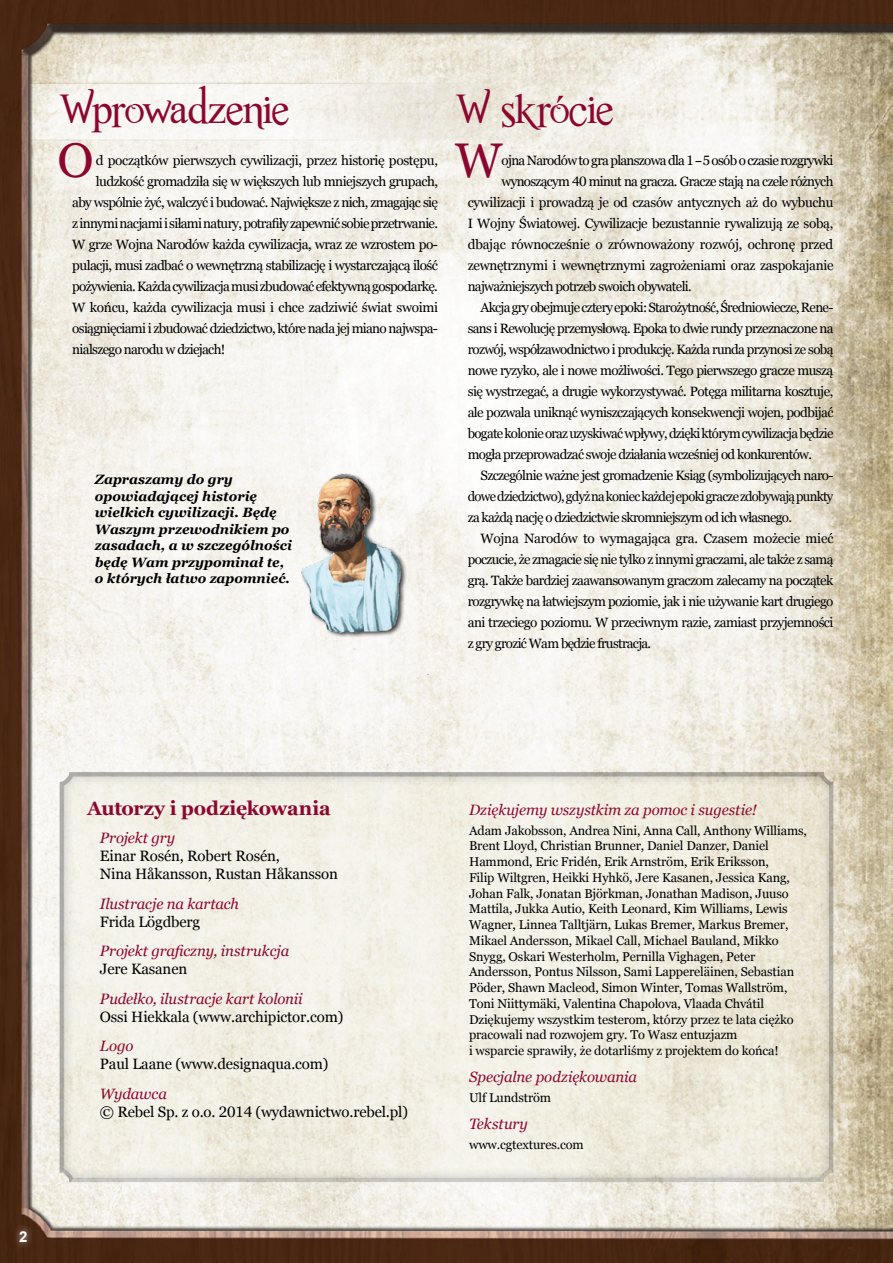
<style>
.page{position:relative;width:893px;height:1263px;background:#fff}
.page>*{position:absolute;margin:0;border:0;box-sizing:border-box;transform-origin:0 0}
.t1{font:48.75px "Georgia";color:#8c072f}
.t2{font:42px "Romance Fatal Serif Std";letter-spacing:-.02em;color:#8c072f}
.t3{font:700 19.5px "Georgia";letter-spacing:-.01em;color:#8c072f}
.t4{font:15px/18px "Georgia";letter-spacing:-.01em;color:#000}
.t5{font:italic 15px "Georgia";letter-spacing:-.01em;color:#8c072f}
.t6{font:700 15px "Arial";color:#fff}
.t7{font:13.5px "Georgia";letter-spacing:-.05em;color:#000}
.t8{font:13.5px "Georgia";letter-spacing:-.025em;color:#000}
.t9{font:italic 700 13.5px/16.5px "Georgia";color:#000}
.t10{font:13.5px "Georgia";letter-spacing:-.015em;color:#000}
.t11{font:13.5px "Georgia";letter-spacing:-.02em;color:#000}
.t12{font:12.75px/15.8px "Georgia";letter-spacing:-.01em;color:#000}
</style>
<div class="page">
<img style="left:0;top:0;width:893px;height:1263px">
<div style="left:47px;top:762px;width:799px;height:421px;background:#000;opacity:.75"></div>
<div style="left:54px;top:767px;width:785px;height:416px;background:#000;opacity:.75"></div>
<div style="left:272px;top:472px;width:163px;height:209px;background:#000;opacity:.75"></div>
<img style="left:261px;top:473px;width:187px;height:201px">
<div style="left:12px;top:1223px;width:22px;height:26px;background:#fff;opacity:.75"></div>
<h2 class="t2" style="left:60px;top:85px;width:231px">Wprowadzenie</h2>
<h1 class="t1" style="left:58px;top:130px;width:38px">O</h1>
<p class="t8" style="left:96px;top:152px;width:344px">d początków pierwszych cywilizacji, przez historię postępu,</p>
<p class="t7" style="left:96px;top:173px;width:344px">ludzkość gromadziła się w większych lub mniejszych grupach,</p>
<p class="t7" style="left:72px;top:194px;width:367px">aby wspólnie żyć, walczyć i budować. Największe z nich, zmagając się</p>
<p class="t7" style="left:72px;top:215px;width:367px">z innymi nacjami i siłami natury, potrafiły zapewnić sobie przetrwanie.</p>
<p class="t7" style="left:72px;top:236px;width:367px">W grze Wojna Narodów każda cywilizacja, wraz ze wzrostem po-</p>
<p class="t7" style="left:72px;top:257px;width:367px">pulacji, musi zadbać o wewnętrzną stabilizację i wystarczającą ilość</p>
<p class="t7" style="left:72px;top:278px;width:367px">pożywienia. Każda cywilizacja musi zbudować efektywną gospodarkę.</p>
<p class="t8" style="left:72px;top:299px;width:367px">W końcu, każda cywilizacja musi i chce zadziwić świat swoimi</p>
<p class="t7" style="left:72px;top:320px;width:367px">osiągnięciami i zbudować dziedzictwo, które nada jej miano najwspa-</p>
<p class="t7" style="left:72px;top:341px;width:155px">nialszego narodu w dziejach!</p>
<p class="t9" style="left:95px;top:471px;width:199px">Zapraszamy do gry opowiadającej historię wielkich cywilizacji. Będę<br>Waszym przewodnikiem po zasadach, a w szczególności będę Wam przypominał te, o których łatwo zapomnieć.</p>
<h2 class="t2" style="left:456px;top:85px;width:159px">W skrócie</h2>
<h1 class="t1" style="left:455px;top:130px;width:49px">W</h1>
<p class="t7" style="left:502px;top:152px;width:333px">ojna Narodów to gra planszowa dla 1-5 osób o czasie rozgrywki</p>
<p class="t7" style="left:502px;top:173px;width:333px">wynoszącym 40 minut na gracza. Gracze stają na czele różnych</p>
<p class="t8" style="left:468px;top:194px;width:367px">cywilizacji i prowadzą je od czasów antycznych aż do wybuchu</p>
<p class="t8" style="left:468px;top:215px;width:367px">I Wojny Światowej. Cywilizacje bezustannie rywalizują ze sobą,</p>
<p class="t10" style="left:468px;top:236px;width:367px">dbając równocześnie o zrównoważony rozwój, ochronę przed</p>
<p class="t11" style="left:468px;top:257px;width:367px">zewnętrznymi i wewnętrznymi zagrożeniami oraz zaspokajanie</p>
<p class="t7" style="left:468px;top:278px;width:225px">najważniejszych potrzeb swoich obywateli.</p>
<p class="t7" style="left:480px;top:299px;width:354px">Akcja gry obejmuje cztery epoki: Starożytność, Średniowiecze, Rene-</p>
<p class="t7" style="left:468px;top:320px;width:367px">sans i Rewolucję przemysłową. Epoka to dwie rundy przeznaczone na</p>
<p class="t7" style="left:468px;top:341px;width:367px">rozwój, współzawodnictwo i produkcję. Każda runda przynosi ze sobą</p>
<p class="t7" style="left:468px;top:362px;width:367px">nowe ryzyko, ale i nowe możliwości. Tego pierwszego gracze muszą</p>
<p class="t7" style="left:468px;top:383px;width:367px">się wystrzegać, a drugie wykorzystywać. Potęga militarna kosztuje,</p>
<p class="t7" style="left:468px;top:404px;width:367px">ale pozwala uniknąć wyniszczających konsekwencji wojen, podbijać</p>
<p class="t7" style="left:468px;top:425px;width:367px">bogate kolonie oraz uzyskiwać wpływy, dzięki którym cywilizacja będzie</p>
<p class="t7" style="left:468px;top:446px;width:346px">mogła przeprowadzać swoje działania wcześniej od konkurentów.</p>
<p class="t7" style="left:480px;top:467px;width:354px">Szczególnie ważne jest gromadzenie Ksiąg (symbolizujących naro-</p>
<p class="t7" style="left:468px;top:488px;width:367px">dowe dziedzictwo), gdyż na koniec każdej epoki gracze zdobywają punkty</p>
<p class="t7" style="left:468px;top:509px;width:326px">za każdą nację o dziedzictwie skromniejszym od ich własnego.</p>
<p class="t10" style="left:480px;top:530px;width:354px">Wojna Narodów to wymagająca gra. Czasem możecie mieć</p>
<p class="t7" style="left:468px;top:551px;width:367px">poczucie, że zmagacie się nie tylko z innymi graczami, ale także z samą</p>
<p class="t7" style="left:468px;top:572px;width:367px">grą. Także bardziej zaawansowanym graczom zalecamy na początek</p>
<p class="t7" style="left:468px;top:593px;width:367px">rozgrywkę na łatwiejszym poziomie, jak i nie używanie kart drugiego</p>
<p class="t7" style="left:468px;top:614px;width:367px">ani trzeciego poziomu. W przeciwnym razie, zamiast przyjemności</p>
<p class="t7" style="left:468px;top:635px;width:185px">z gry grozić Wam będzie frustracja.</p>
<p class="t6" style="left:19px;top:1226px;width:10px">2</p>
<h3 class="t3" style="left:87px;top:796px;width:245px">Autorzy i podziękowania</h3>
<p class="t5" style="left:100px;top:828px;width:77px">Projekt gry</p>
<p class="t4" style="left:100px;top:847px;width:240px">Einar Rosén, Robert Rosén,<br>Nina Håkansson, Rustan Håkansson</p>
<p class="t5" style="left:100px;top:894px;width:141px">Ilustracje na kartach</p>
<p class="t4" style="left:100px;top:913px;width:102px">Frida Lögdberg</p>
<p class="t5" style="left:100px;top:941px;width:191px">Projekt graficzny, instrukcja</p>
<p class="t4" style="left:100px;top:960px;width:89px">Jere Kasanen</p>
<p class="t5" style="left:100px;top:989px;width:204px">Pudełko, ilustracje kart kolonii</p>
<p class="t4" style="left:100px;top:1008px;width:245px">Ossi Hiekkala (www.archipictor.com)</p>
<p class="t5" style="left:100px;top:1036px;width:35px">Logo</p>
<p class="t4" style="left:100px;top:1055px;width:230px">Paul Laane (www.designaqua.com)</p>
<p class="t5" style="left:100px;top:1084px;width:69px">Wydawca</p>
<p class="t4" style="left:100px;top:1103px;width:310px">© Rebel Sp. z o.o. 2014 (wydawnictwo.rebel.pl)</p>
<p class="t5" style="left:469px;top:800px;width:289px">Dziękujemy wszystkim za pomoc i sugestie!</p>
<p class="t12" style="left:469px;top:822px;width:339px">Adam Jakobsson, Andrea Nini, Anna Call, Anthony Williams, Brent Lloyd, Christian Brunner, Daniel Danzer, Daniel Hammond, Eric Fridén, Erik Arnström, Erik Eriksson,<br>Filip Wiltgren, Heikki Hyhkö, Jere Kasanen, Jessica Kang, Johan Falk, Jonatan Björkman, Jonathan Madison, Juuso Mattila, Jukka Autio, Keith Leonard, Kim Williams, Lewis Wagner, Linnea Talltjärn, Lukas Bremer, Markus Bremer, Mikael Andersson, Mikael Call, Michael Bauland, Mikko Snygg, Oskari Westerholm, Pernilla Vighagen, Peter Andersson, Pontus Nilsson, Sami Lappereläinen, Sebastian Pöder, Shawn Macleod, Simon Winter, Tomas Wallström, Toni Niittymäki, Valentina Chapolova, Vlaada Chvátil Dziękujemy wszystkim testerom, którzy przez te lata ciężko pracowali nad rozwojem gry. To Wasz entuzjazm<br>i wsparcie sprawiły, że dotarliśmy z projektem do końca!</p>
<p class="t5" style="left:469px;top:1067px;width:169px">Specjalne podziękowania</p>
<p class="t12" style="left:469px;top:1090px;width:84px">Ulf Lundström</p>
<p class="t5" style="left:469px;top:1114px;width:60px">Tekstury</p>
<p class="t12" style="left:469px;top:1136px;width:116px">www.cgtextures.com</p>
</div>
